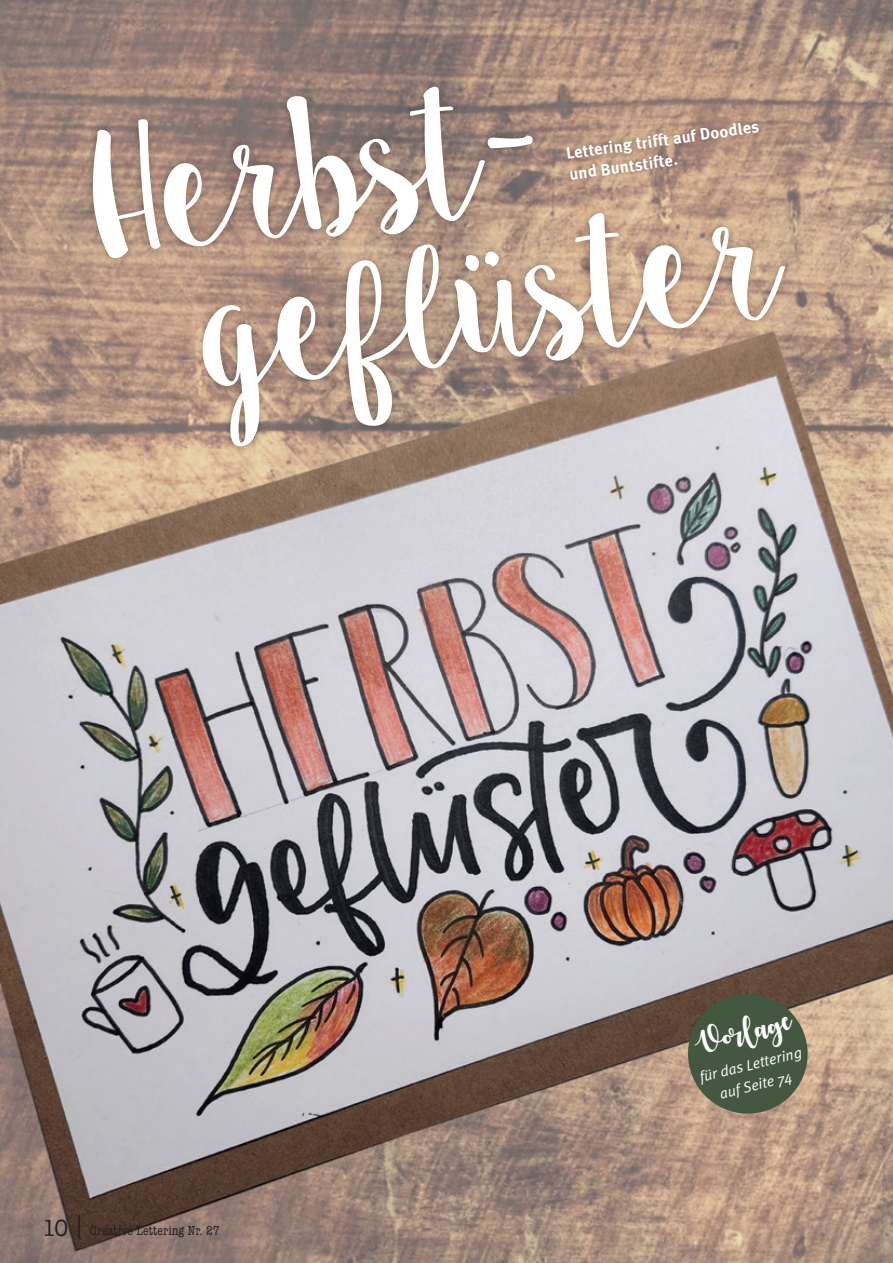
<style>
.page{position:relative;width:893px;height:1263px;background:#fff}
.page>*{position:absolute;margin:0;border:0;box-sizing:border-box;transform-origin:0 0}
.t1{font:172.95px/148.1px "Sugar Plums";color:#fff}
.t2{font:27px "Autumnin November";color:#fff}
.t3{font:700 16.5px/21px "Meta Pro";color:#fff}
.t4{font:italic 15px/21px "Meta Pro";color:#fff;text-align:center}
.t5{font:condensed 13.5px "American Typewriter";color:#231f20}
.s1{font-stretch:normal;font-size:24px}
</style>
<div class="page">
<img style="left:0;top:0;width:893px;height:1263px">
<div style="left:85px;top:79px;width:456px;height:187px;background:#231f20;opacity:.4"></div>
<div style="left:195px;top:205px;width:598px;height:249px;background:#231f20;opacity:.4"></div>
<svg style="left:681px;top:987px;width:133px;height:133px;background:#646650"></svg>
<div style="left:559px;top:115px;width:207px;height:73px;background:#231f20;opacity:.4"></div>
<h1 class="t1" style="left:168px;top:123px;width:594px;text-indent:-90px;rotate:-8deg">Herbst&shy;geflüster</h1>
<p class="t3" style="left:565px;top:144px;width:196px;rotate:-8deg">Lettering trifft auf Doodles und Buntstifte.</p>
<p class="t5" style="left:43px;top:1220px;width:179px"><span class="s1">10 |</span> Creative Lettering Nr. 27</p>
<h2 class="t2" style="left:690px;top:1029px;width:102px;rotate:-14deg">Vorlage</h2>
<p class="t4" style="left:697px;top:1067px;width:107px;rotate:-14deg">für das Lettering auf Seite 74</p>
</div>
